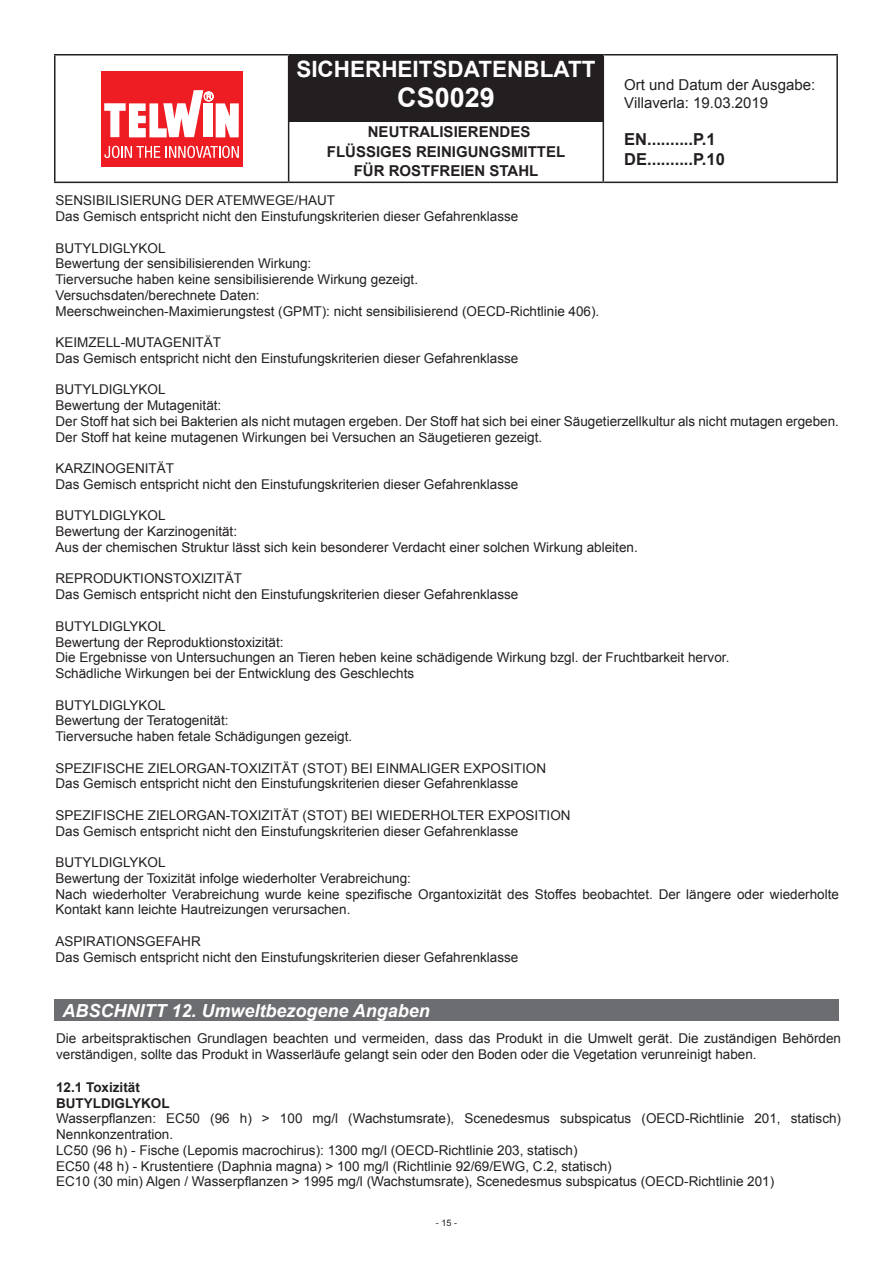
<style>
.page{position:relative;width:893px;height:1263px;background:#fff}
.page>*{position:absolute;margin:0;border:0;box-sizing:border-box;transform-origin:0 0}
.t1{font:700 27px "Arial";color:#fff}
.t2{font:700 22.5px "Arial";color:#fff}
.t3{font:italic 700 18px "Arial";color:#fff}
.t4{font:700 16.5px/19.8px "Arial";color:#231f20}
.t5{font:700 15px/19.5px "Arial";color:#231f20;text-align:center}
.t6{font:15px/18px "Arial";color:#231f20}
.t7{font:13.5px/15.8px "Arial";color:#231f20}
.t8{font:700 13.5px "Arial";color:#231f20}
.t9{font:9px "Arial";color:#231f20}
</style>
<div class="page">
<div style="left:289px;top:54px;width:314px;height:67px;background:#231f20"></div>
<hr style="left:54px;top:54px;width:235px;height:2px;background:#231f20">
<hr style="left:54px;top:56px;width:2px;height:126px;background:#231f20">
<hr style="left:288px;top:56px;width:1px;height:126px;background:#231f20">
<hr style="left:603px;top:54px;width:235px;height:2px;background:#231f20">
<hr style="left:603px;top:56px;width:1px;height:126px;background:#231f20">
<hr style="left:836px;top:56px;width:2px;height:126px;background:#231f20">
<hr style="left:54px;top:182px;width:235px;height:1px;background:#231f20">
<hr style="left:289px;top:182px;width:314px;height:1px;background:#231f20">
<hr style="left:603px;top:182px;width:235px;height:1px;background:#231f20">
<div style="left:101px;top:71px;width:142px;height:95px;background:#ee1d23"></div>
<svg style="left:104px;top:90px;width:135px;height:47px"></svg>
<svg style="left:104px;top:146px;width:56px;height:12px"></svg>
<svg style="left:166px;top:146px;width:73px;height:12px"></svg>
<div style="left:54px;top:999px;width:785px;height:21px;background:#6c6d70"></div>
<h2 class="t2" style="left:296px;top:54px;width:301px">SICHERHEITSDATENBLATT</h2>
<h1 class="t1" style="left:397px;top:80px;width:99px">CS0029</h1>
<p class="t5" style="left:327px;top:123px;width:240px">NEUTRALISIERENDES<br>FLÜSSIGES REINIGUNGSMITTEL<br>FÜR ROSTFREIEN STAHL</p>
<p class="t6" style="left:624px;top:76px;width:192px">Ort und Datum der Ausgabe:<br>Villaverla: 19.03.2019</p>
<p class="t4" style="left:624px;top:130px;width:102px">EN..........P.1<br>DE..........P.10</p>
<p class="t7" style="left:56px;top:193px;width:281px">SENSIBILISIERUNG DER ATEMWEGE/HAUT</p>
<p class="t7" style="left:56px;top:209px;width:464px">Das Gemisch entspricht nicht den Einstufungskriterien dieser Gefahrenklasse</p>
<p class="t7" style="left:56px;top:240px;width:112px">BUTYLDIGLYKOL</p>
<p class="t7" style="left:56px;top:256px;width:257px">Bewertung der sensibilisierenden Wirkung:</p>
<p class="t7" style="left:56px;top:272px;width:364px">Tierversuche haben keine sensibilisierende Wirkung gezeigt.</p>
<p class="t7" style="left:56px;top:287px;width:206px">Versuchsdaten/berechnete Daten:</p>
<p class="t7" style="left:56px;top:303px;width:545px">Meerschweinchen-Maximierungstest (GPMT): nicht sensibilisierend (OECD-Richtlinie 406).</p>
<p class="t7" style="left:56px;top:335px;width:167px">KEIMZELL-MUTAGENITÄT</p>
<p class="t7" style="left:56px;top:350px;width:464px">Das Gemisch entspricht nicht den Einstufungskriterien dieser Gefahrenklasse</p>
<p class="t7" style="left:56px;top:382px;width:112px">BUTYLDIGLYKOL</p>
<p class="t7" style="left:56px;top:398px;width:167px">Bewertung der Mutagenität:</p>
<p class="t7" style="left:56px;top:413px;width:785px">Der Stoff hat sich bei Bakterien als nicht mutagen ergeben. Der Stoff hat sich bei einer Säugetierzellkultur als nicht mutagen ergeben.<br>Der Stoff hat keine mutagenen Wirkungen bei Versuchen an Säugetieren gezeigt.</p>
<p class="t7" style="left:56px;top:461px;width:120px">KARZINOGENITÄT</p>
<p class="t7" style="left:56px;top:476px;width:464px">Das Gemisch entspricht nicht den Einstufungskriterien dieser Gefahrenklasse</p>
<p class="t7" style="left:56px;top:508px;width:112px">BUTYLDIGLYKOL</p>
<p class="t7" style="left:56px;top:524px;width:183px">Bewertung der Karzinogenität:</p>
<p class="t7" style="left:56px;top:539px;width:584px">Aus der chemischen Struktur lässt sich kein besonderer Verdacht einer solchen Wirkung ableiten.</p>
<p class="t7" style="left:56px;top:571px;width:188px">REPRODUKTIONSTOXIZITÄT</p>
<p class="t7" style="left:56px;top:587px;width:464px">Das Gemisch entspricht nicht den Einstufungskriterien dieser Gefahrenklasse</p>
<p class="t7" style="left:56px;top:618px;width:112px">BUTYLDIGLYKOL</p>
<p class="t7" style="left:56px;top:634px;width:230px">Bewertung der Reproduktionstoxizität:</p>
<p class="t7" style="left:56px;top:650px;width:675px">Die Ergebnisse von Untersuchungen an Tieren heben keine schädigende Wirkung bzgl. der Fruchtbarkeit hervor.</p>
<p class="t7" style="left:56px;top:665px;width:360px">Schädliche Wirkungen bei der Entwicklung des Geschlechts</p>
<p class="t7" style="left:56px;top:697px;width:112px">BUTYLDIGLYKOL</p>
<p class="t7" style="left:56px;top:713px;width:175px">Bewertung der Teratogenität:</p>
<p class="t7" style="left:56px;top:728px;width:298px">Tierversuche haben fetale Schädigungen gezeigt.</p>
<p class="t7" style="left:56px;top:760px;width:492px">SPEZIFISCHE ZIELORGAN-TOXIZITÄT (STOT) BEI EINMALIGER EXPOSITION</p>
<p class="t7" style="left:56px;top:776px;width:464px">Das Gemisch entspricht nicht den Einstufungskriterien dieser Gefahrenklasse</p>
<p class="t7" style="left:56px;top:807px;width:517px">SPEZIFISCHE ZIELORGAN-TOXIZITÄT (STOT) BEI WIEDERHOLTER EXPOSITION</p>
<p class="t7" style="left:56px;top:823px;width:464px">Das Gemisch entspricht nicht den Einstufungskriterien dieser Gefahrenklasse</p>
<p class="t7" style="left:56px;top:854px;width:112px">BUTYLDIGLYKOL</p>
<p class="t7" style="left:56px;top:870px;width:357px">Bewertung der Toxizität infolge wiederholter Verabreichung:</p>
<p class="t7" style="left:56px;top:886px;width:785px">Nach wiederholter Verabreichung wurde keine spezifische Organtoxizität des Stoffes beobachtet. Der längere oder wiederholte<br>Kontakt kann leichte Hautreizungen verursachen.</p>
<p class="t7" style="left:56px;top:933px;width:147px">ASPIRATIONSGEFAHR</p>
<p class="t7" style="left:56px;top:949px;width:464px">Das Gemisch entspricht nicht den Einstufungskriterien dieser Gefahrenklasse</p>
<p class="t3" style="left:63px;top:998px;width:369px">ABSCHNITT 12. Umweltbezogene Angaben</p>
<p class="t7" style="left:56px;top:1030px;width:786px;line-height:16.2px">Die arbeitspraktischen Grundlagen beachten und vermeiden, dass das Produkt in die Umwelt gerät. Die zuständigen Behörden verständigen, sollte das Produkt in Wasserläufe gelangt sein oder den Boden oder die Vegetation verunreinigt haben.</p>
<p class="t8" style="left:56px;top:1078px;width:85px">12.1 Toxizität</p>
<p class="t8" style="left:56px;top:1094px;width:115px">BUTYLDIGLYKOL</p>
<p class="t7" style="left:56px;top:1111px;width:786px">Wasserpflanzen: EC50 (96 h) &gt; 100 mg/l (Wachstumsrate), Scenedesmus subspicatus (OECD-Richtlinie 201, statisch)<br>Nennkonzentration.</p>
<p class="t7" style="left:56px;top:1142px;width:523px">LC50 (96 h) - Fische (Lepomis macrochirus): 1300 mg/l (OECD-Richtlinie 203, statisch)</p>
<p class="t7" style="left:56px;top:1158px;width:557px">EC50 (48 h) - Krustentiere (Daphnia magna) &gt; 100 mg/l (Richtlinie 92/69/EWG, C.2, statisch)</p>
<p class="t7" style="left:56px;top:1174px;width:720px">EC10 (30 min) Algen / Wasserpflanzen &gt; 1995 mg/l (Wachstumsrate), Scenedesmus subspicatus (OECD-Richtlinie 201)</p>
<p class="t9" style="left:436px;top:1217px;width:23px">-15-</p>
</div>
